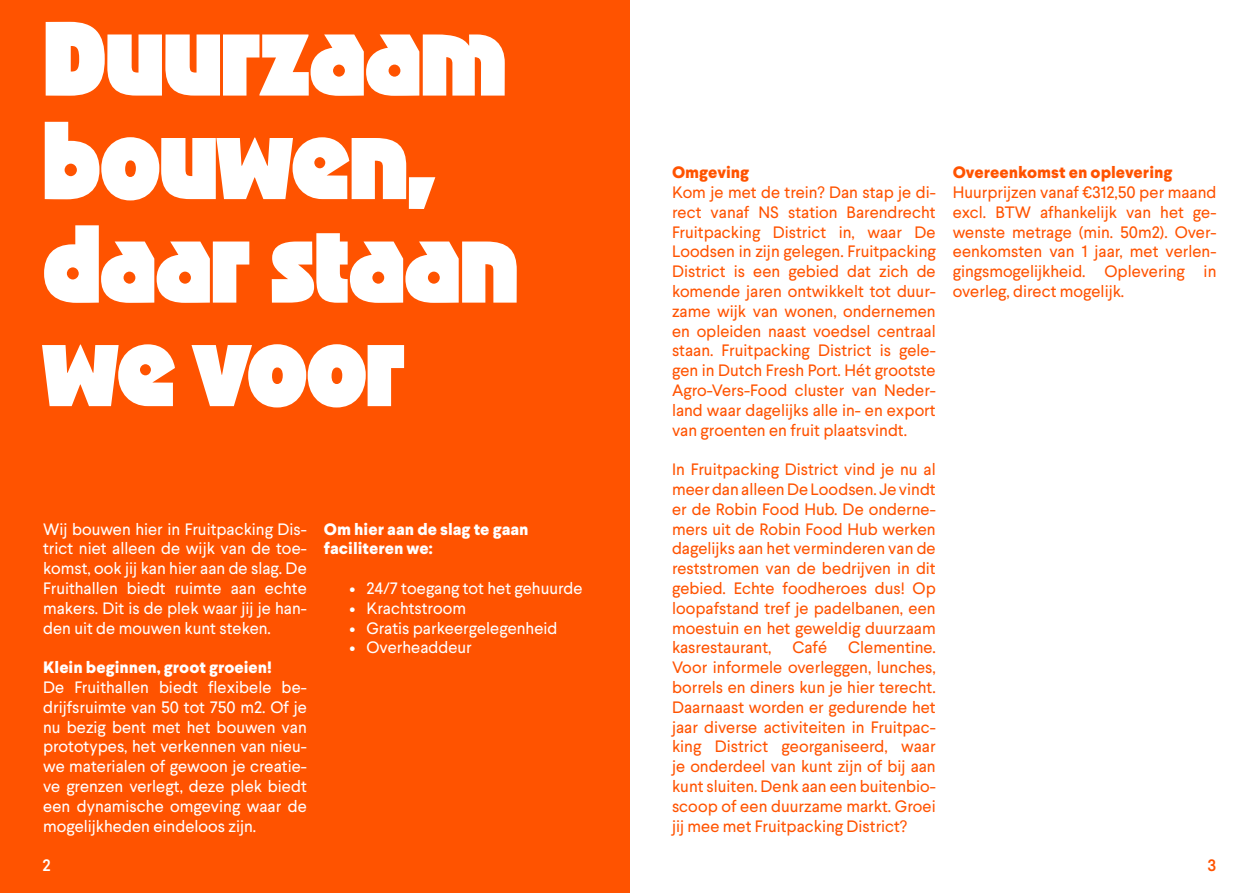
<style>
.page{position:relative;width:1259px;height:893px;background:#fff}
.page>*{position:absolute;margin:0;border:0;box-sizing:border-box;transform-origin:0 0}
.t1{font:900 114px/103.5px "OZIK";color:#fff}
.t2{font:16.5px/19.8px "Larsseit";color:#ff5300;text-align:justify}
.t3{font:16.5px/19.8px "Larsseit";color:#fff;text-align:justify}
.t4{font:800 16.5px/19.8px "Larsseit";color:#fff}
.t5{font:800 16.5px "Larsseit";color:#ff5300}
.t6{font:500 16.5px "Larsseit";color:#ff5300}
.t7{font:500 16.5px "Larsseit";color:#fff}
</style>
<div class="page">
<div style="left:0;top:0;width:629px;height:893px;background:#ff5300"></div>
<h1 class="t1" style="left:43px;top:1px;width:477px">Duurzaam bouwen, daar staan we voor</h1>
<p class="t3" style="left:43px;top:519px;width:265px">Wij bouwen hier in Fruitpacking Dis&shy;trict niet alleen de wijk van de toe&shy;komst, ook jij kan hier aan de slag. De Fruithallen biedt ruimte aan echte makers. Dit is de plek waar jij je han&shy;den uit de mouwen kunt steken.</p>
<p class="t4" style="left:43px;top:658px;width:230px">Klein beginnen, groot groeien!</p>
<p class="t3" style="left:43px;top:677px;width:265px">De Fruithallen biedt flexibele be&shy;drijfsruimte van 50 tot 750 m2. Of je nu bezig bent met het bouwen van prototypes, het verkennen van nieu&shy;we materialen of gewoon je creatie&shy;ve grenzen verlegt, deze plek biedt een dynamische omgeving waar de mogelijkheden eindeloos zijn.</p>
<p class="t7" style="left:43px;top:855px;width:10px">2</p>
<p class="t4" style="left:324px;top:519px;width:206px">Om hier aan de slag te gaan faciliteren we:</p>
<p class="t3" style="left:349px;top:578px;width:235px">• 24/7 toegang tot het gehuurde</p>
<p class="t3" style="left:349px;top:598px;width:118px">• Krachtstroom</p>
<p class="t3" style="left:349px;top:618px;width:209px">• Gratis parkeergelegenheid</p>
<p class="t3" style="left:349px;top:638px;width:124px">• Overheaddeur</p>
<p class="t5" style="left:672px;top:162px;width:79px">Omgeving</p>
<p class="t2" style="left:672px;top:182px;width:265px">Kom je met de trein? Dan stap je di&shy;rect vanaf NS station Barendrecht Fruitpacking District in, waar De Loodsen in zijn gelegen. Fruitpacking District is een gebied dat zich de komende jaren ontwikkelt tot duur&shy;zame wijk van wonen, ondernemen en opleiden naast voedsel centraal staan. Fruitpacking District is gele&shy;gen in Dutch Fresh Port. Hét grootste Agro-Vers-Food cluster van Neder&shy;land waar dagelijks alle in- en export van groenten en fruit plaatsvindt.</p>
<p class="t2" style="left:672px;top:459px;width:265px">In Fruitpacking District vind je nu al meer dan alleen De Loodsen. Je vindt er de Robin Food Hub. De onderne&shy;mers uit de Robin Food Hub werken dagelijks aan het verminderen van de reststromen van de bedrijven in dit gebied. Echte foodheroes dus! Op loopafstand tref je padelbanen, een moestuin en het geweldig duurzaam kasrestaurant,</p>
<p class="t2" style="left:792px;top:638px;width:36px">Café</p>
<p class="t2" style="left:672px;top:638px;width:265px;text-indent:176px">Clementine.<br>Voor informele overleggen, lunches, borrels en diners kun je hier terecht.<br>Daarnaast worden er gedurende het jaar diverse activiteiten in Fruitpac&shy;king District georganiseerd, waar je onderdeel van kunt zijn of bij aan kunt sluiten. Denk aan een buitenbio&shy;scoop of een duurzame markt. Groei jij mee met Fruitpacking District?</p>
<p class="t5" style="left:952px;top:162px;width:221px">Overeenkomst en oplevering</p>
<p class="t2" style="left:952px;top:182px;width:265px">Huurprijzen vanaf €312,50 per maand excl. BTW afhankelijk van het ge&shy;wenste metrage (min. 50m2). Over&shy;eenkomsten van 1 jaar, met verlen&shy;gingsmogelijkheid. Oplevering in overleg, direct mogelijk.</p>
<p class="t6" style="left:1207px;top:855px;width:10px">3</p>
</div>
